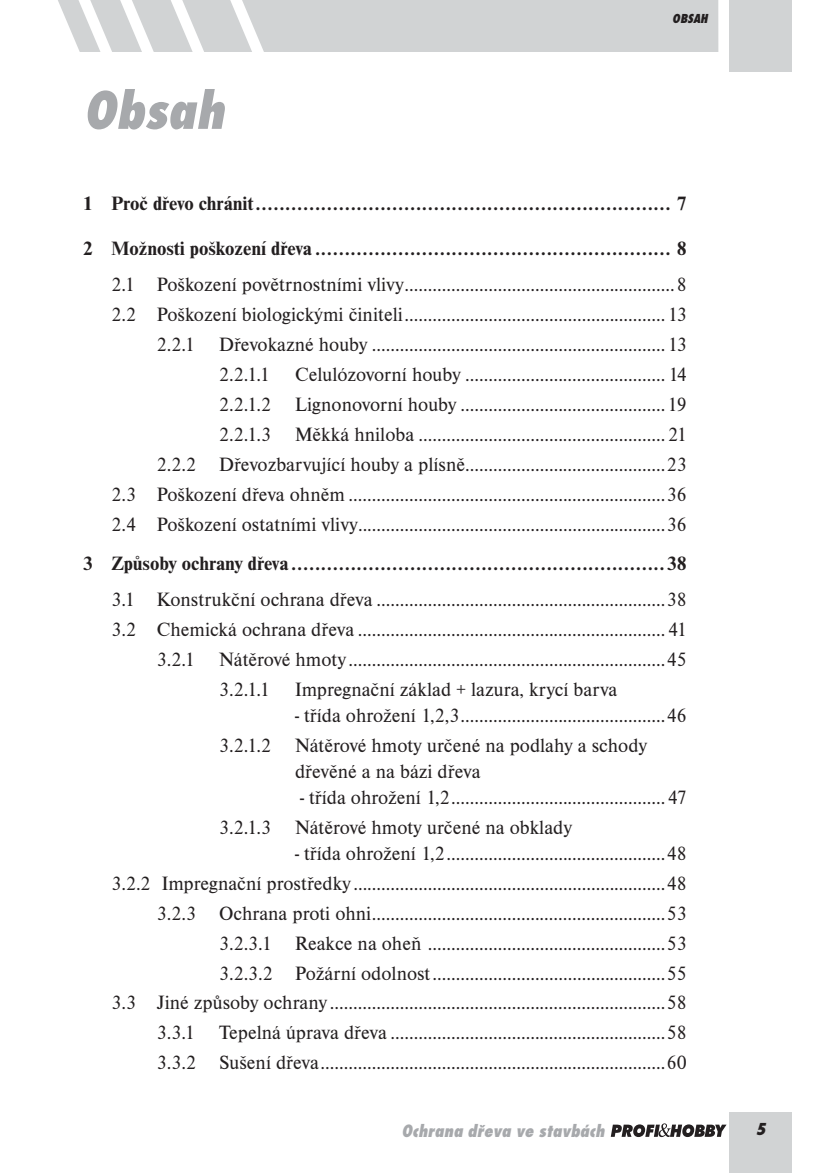
<style>
.page{position:relative;width:822px;height:1173px;background:#fff}
.page>*{position:absolute;margin:0;border:0;box-sizing:border-box;transform-origin:0 0}
.t1{font:50px "Fujiyama Extra Bold CE Italic";color:#a7a9ac}
.t2{font:20px/30px "Nimbus Roman DOT";color:#231f20;text-align:right}
.t3{font:700 20px "Nimbus Roman DOT";color:#231f20}
.t4{font:16.4px "Fujiyama Extra Bold CE Italic";color:#a7a9ac}
.t5{font:16px "Fujiyama Extra Bold CE Italic";color:#231f20}
.t6{font:12px "Fujiyama Extra Bold CE Italic";color:#231f20}
</style>
<div class="page">
<svg style="left:58px;top:0;width:660px;height:52px;background:#d5d6d7"></svg>
<div style="left:729px;top:1112px;width:63px;height:60px;background:#d1d3d4"></div>
<svg style="left:611px;top:1123px;width:115px;height:14px"></svg>
<div style="left:729px;top:0;width:63px;height:71px;background:#d1d3d4"></div>
<h1 class="t1" style="left:83px;top:89px;width:143px">Obsah</h1>
<p class="t6" style="left:672px;top:14px;width:37px">OBSAH</p>
<p class="t3" style="left:83px;top:196px;width:605px">1 Proč dřevo chránit ...................................................................... 7</p>
<p class="t3" style="left:83px;top:241px;width:605px">2 Možnosti poškození dřeva ............................................................ 8</p>
<p class="t2" style="left:111px;top:271px;width:577px">2.1 Poškození povětrnostními vlivy ..........................................................8</p>
<p class="t2" style="left:111px;top:301px;width:577px">2.2 Poškození biologickými činiteli ........................................................13</p>
<p class="t2" style="left:157px;top:331px;width:532px">2.2.1 Dřevokazné houby ...............................................................13</p>
<p class="t2" style="left:219px;top:361px;width:52px">2.2.1.1</p>
<p class="t2" style="left:111px;top:361px;width:577px">Celulózovorní houby ........................................... 14<br>2.2.1.2 Lignonovorní houby ............................................19<br>2.2.1.3 Měkká hniloba ..................................................... 21<br>2.2.2 Dřevozbarvující houby a plísně ...........................................23<br>2.3 Poškození dřeva ohněm ....................................................................36<br>2.4 Poškození ostatními vlivy ..................................................................36</p>
<p class="t3" style="left:83px;top:555px;width:605px">3 Způsoby ochrany dřeva ...............................................................38</p>
<p class="t2" style="left:111px;top:586px;width:577px">3.1 Konstrukční ochrana dřeva ..............................................................38</p>
<p class="t2" style="left:111px;top:616px;width:577px">3.2 Chemická ochrana dřeva .................................................................. 41</p>
<p class="t2" style="left:157px;top:646px;width:532px">3.2.1 Nátěrové hmoty ....................................................................45</p>
<p class="t2" style="left:219px;top:676px;width:52px">3.2.1.1</p>
<p class="t2" style="left:295px;top:676px;width:324px">Impregnační základ + lazura, krycí barva</p>
<p class="t2" style="left:219px;top:702px;width:469px;text-align:left;text-indent:76px">- třída ohrožení 1,2,3 ............................................46<br>3.2.1.2 Nátěrové hmoty určené na podlahy a schody</p>
<p class="t2" style="left:295px;top:758px;width:187px">dřevěné a na bázi dřeva</p>
<p class="t2" style="left:219px;top:784px;width:469px;text-align:left;text-indent:81px">- třída ohrožení 1,2 ..............................................47<br>3.2.1.3 Nátěrové hmoty určené na obklady</p>
<p class="t2" style="left:111px;top:840px;width:577px">- třída ohrožení 1,2 ...............................................48<br>3.2.2 Impregnační prostředky ...................................................................48<br>3.2.3 Ochrana proti ohni ...............................................................53<br>3.2.3.1 Reakce na oheň ...................................................53<br>3.2.3.2 Požární odolnost ..................................................55<br>3.3 Jiné způsoby ochrany ........................................................................58<br>3.3.1 Tepelná úprava dřeva ...........................................................58<br>3.3.2 Sušení dřeva ..........................................................................60</p>
<p class="t4" style="left:402px;top:1123px;width:204px">Ochrana dřeva ve stavbách</p>
<p class="t5" style="left:756px;top:1122px;width:11px">5</p>
</div>
